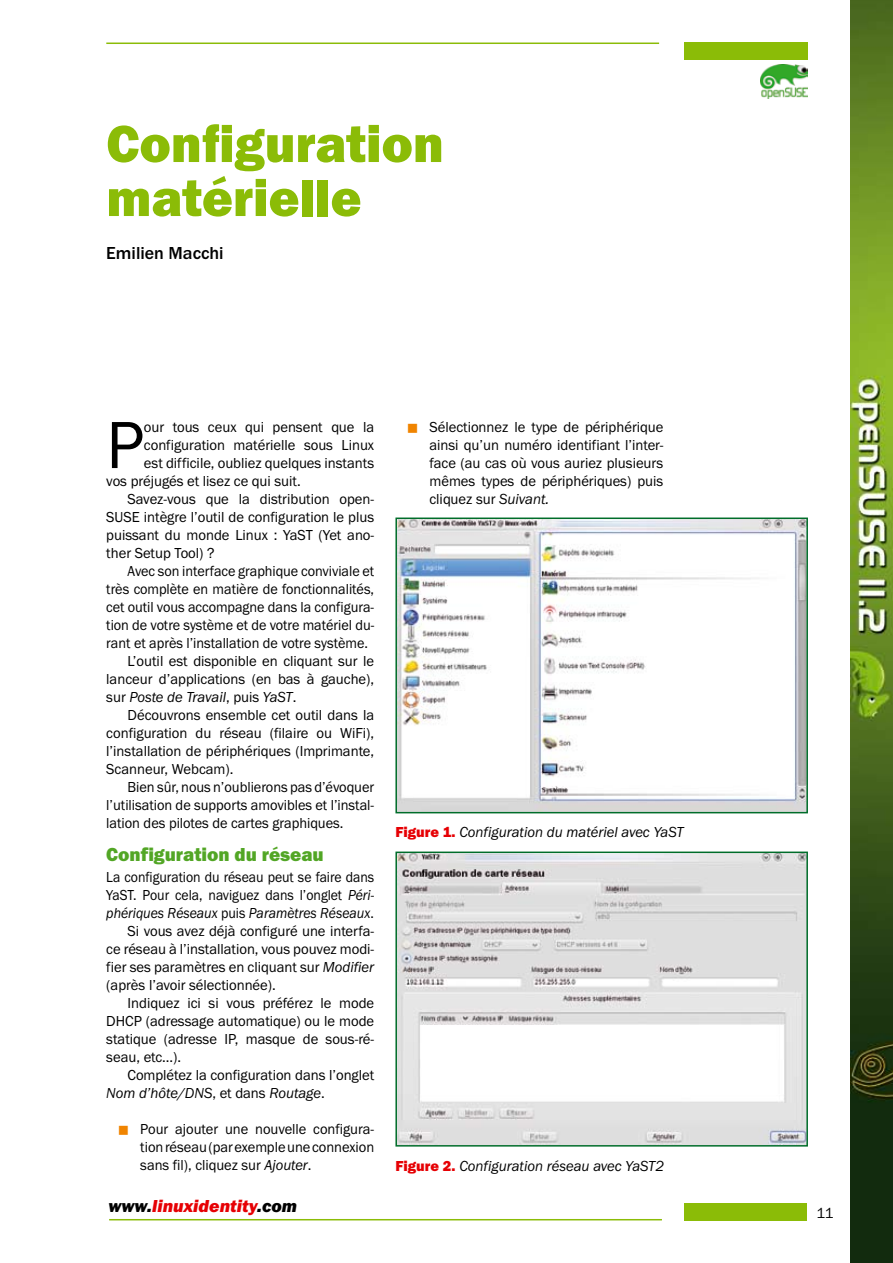
<style>
.page{position:relative;width:893px;height:1263px;background:#fff}
.page>*{position:absolute;margin:0;border:0;box-sizing:border-box;transform-origin:0 0}
.t1{font:69px "Franklin Got URWTCE Boo";color:#000}
.t2{font:54px/54px "Franklin Got URWTCE Hea";color:#8bbc07}
.t3{font:19.5px "Franklin Got URWTCE Hea";color:#52a625}
.t4{font:18px "Franklin Got URWTCE Hea Ita";color:#e60004}
.t5{font:500 18px "Franklin Got URWTCE";color:#000}
.t6{font:15px/18px "Franklin Got URWTCE Boo";color:#000;text-align:justify}
.t7{font:15px "Franklin Got URWTCE Boo";color:#000;scale:.95 1}
.t8{font:15px "Franklin Got URWTCE Boo Ita";color:#000}
.t9{font:15px/18px "Franklin Got URWTCE Boo";color:#000;text-align:justify;scale:.96 1}
.t10{font:15px/18px "Franklin Got URWTCE Boo";color:#000;scale:.92 1}
.t11{font:15px "Franklin Got URWTCE Boo Ita";color:#000;scale:.92 1}
.s1{font-family:"Franklin Got URWTCE Boo"}
.s2{font-family:"Franklin Got URWTCE Boo Ita"}
.s3{font-family:"Franklin Got URWTCE Hea";color:#e60004}
.s4{color:#000}
</style>
<div class="page">
<div style="left:685px;top:43px;width:123px;height:17px;background:#8bbc07"></div>
<hr style="left:106px;top:43px;width:553px;height:1px;background:#8bbc07">
<img style="left:850px;top:0;width:43px;height:1263px">
<div style="left:685px;top:1203px;width:123px;height:17px;background:#8bbc07"></div>
<hr style="left:109px;top:1219px;width:553px;height:1px;background:#8bbc07">
<img style="left:760px;top:64px;width:48px;height:34px">
<img style="left:398px;top:520px;width:407px;height:290px">
<div style="left:395px;top:517px;width:413px;height:296px;border:2px solid #006d2a"></div>
<img style="left:398px;top:854px;width:407px;height:289px">
<div style="left:395px;top:851px;width:413px;height:295px;border:2px solid #006d2a"></div>
<h2 class="t2" style="left:106px;top:117px;width:339px">Configuration matérielle</h2>
<p class="t5" style="left:106px;top:243px;width:119px">Emilien Macchi</p>
<h1 class="t1" style="left:106px;top:407px;width:39px">P</h1>
<p class="t6" style="left:144px;top:418px;width:232px">our tous ceux qui pensent que la</p>
<p class="t6" style="left:144px;top:436px;width:232px">configuration matérielle sous Linux</p>
<p class="t6" style="left:144px;top:454px;width:232px">est difficile, oubliez quelques instants</p>
<p class="t6" style="left:106px;top:472px;width:196px">vos préjugés et lisez ce qui suit.</p>
<p class="t6" style="left:128px;top:490px;width:248px">Savez-vous que la distribution open-</p>
<p class="t6" style="left:106px;top:508px;width:269px">SUSE intègre l’outil de configuration le plus</p>
<p class="t6" style="left:106px;top:526px;width:269px">puissant du monde Linux : YaST (Yet ano-</p>
<p class="t6" style="left:106px;top:544px;width:110px">ther Setup Tool) ?</p>
<p class="t7" style="left:128px;top:563px;width:261px">Avec son interface graphique conviviale et</p>
<p class="t7" style="left:106px;top:581px;width:283px">très complète en matière de fonctionnalités,</p>
<p class="t7" style="left:106px;top:599px;width:283px">cet outil vous accompagne dans la configura-</p>
<p class="t7" style="left:106px;top:617px;width:284px">tion de votre système et de votre matériel du-</p>
<p class="t7" style="left:106px;top:635px;width:277px">rant et après l’installation de votre système.</p>
<p class="t6" style="left:128px;top:652px;width:248px">L’outil est disponible en cliquant sur le</p>
<p class="t6" style="left:106px;top:670px;width:269px">lanceur d’applications (en bas à gauche),</p>
<p class="t8" style="left:106px;top:689px;width:192px"><span class="s1">sur</span> Poste de Travail<span class="s1">, puis</span> YaST<span class="s1">.</span></p>
<p class="t6" style="left:106px;top:706px;width:269px;text-indent:21px">Découvrons ensemble cet outil dans la configuration du réseau (filaire ou WiFi), l’installation de périphériques (Imprimante, Scanneur, Webcam).</p>
<p class="t9" style="left:106px;top:778px;width:281px;text-indent:21px">Bien sûr, nous n’oublierons pas d’évoquer l’utilisation de supports amovibles et l’instal&shy;lation des pilotes de cartes graphiques.</p>
<h3 class="t3" style="left:106px;top:843px;width:219px">Configuration du réseau</h3>
<p class="t10" style="left:106px;top:868px;width:293px">La configuration du réseau peut se faire dans<br>YaST. Pour cela, naviguez dans l’onglet <span class="s2">Péri-</span></p>
<p class="t11" style="left:106px;top:905px;width:292px">phériques Réseaux <span class="s1">puis</span> Paramètres Réseaux<span class="s1">.</span></p>
<p class="t6" style="left:106px;top:922px;width:269px;text-indent:21px">Si vous avez déjà configuré une interfa&shy;ce réseau à l’installation, vous pouvez modi&shy;fier ses paramètres en cliquant sur <span class="s2">Modifier </span>(après l’avoir sélectionnée).</p>
<p class="t6" style="left:106px;top:994px;width:269px;text-indent:21px">Indiquez ici si vous préférez le mode DHCP (adressage automatique) ou le mode statique (adresse IP, masque de sous-ré&shy;seau, etc...).</p>
<p class="t6" style="left:128px;top:1066px;width:248px">Complétez la configuration dans l’onglet</p>
<p class="t8" style="left:106px;top:1085px;width:220px">Nom d’hôte/DNS<span class="s1">, et dans</span> Routage<span class="s1">.</span></p>
<p class="t6" style="left:140px;top:1120px;width:235px">Pour ajouter une nouvelle configura&shy;tion réseau (par exemple une connexion sans fil), cliquez sur <span class="s2">Ajouter</span>.</p>
<p class="t6" style="left:429px;top:418px;width:235px">Sélectionnez le type de périphérique ainsi qu’un numéro identifiant l’inter&shy;face (au cas où vous auriez plusieurs mêmes types de périphériques) puis cliquez sur <span class="s2">Suivant.</span></p>
<p class="t8" style="left:395px;top:824px;width:290px"><span class="s3">Figure 1.</span> Configuration du matériel avec YaST</p>
<p class="t8" style="left:395px;top:1157px;width:270px"><span class="s3">Figure 2.</span> Configuration réseau avec YaST2</p>
<p class="t4" style="left:108px;top:1195px;width:190px"><span class="s4">www.</span>linuxidentity<span class="s4">.com</span></p>
<p class="t6" style="left:816px;top:1204px;width:19px">11</p>
</div>
